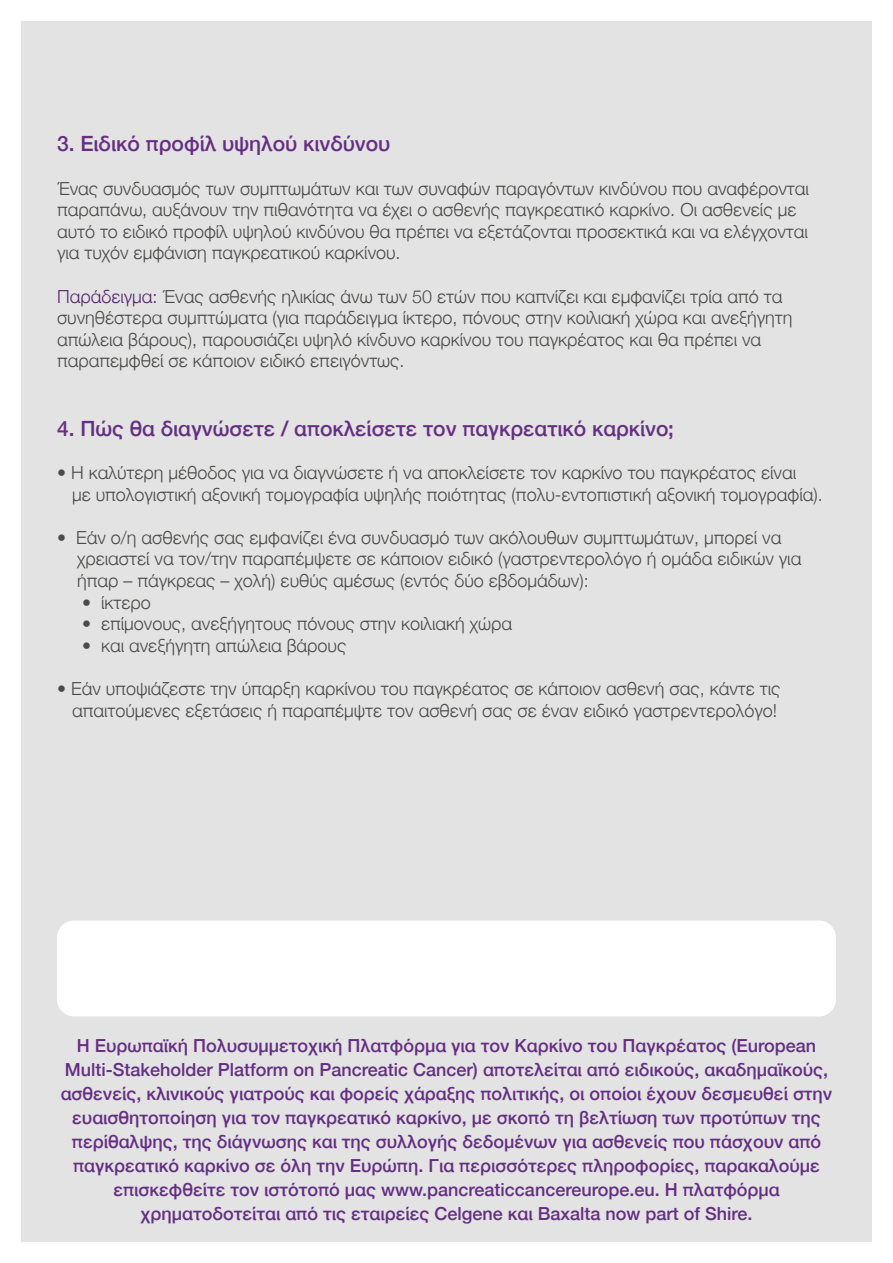
<style>
.page{position:relative;width:893px;height:1263px;background:#fff}
.page>*{position:absolute;margin:0;border:0;box-sizing:border-box;transform-origin:0 0}
.t1{font:500 21px "Helvetica Neue";color:#652e84}
.t2{font:300 18px/21.6px "Helvetica Neue";color:#4a4a49}
.t3{font:500 18px/24px "Helvetica Neue";color:#652e84;text-align:center}
.s1{color:#572771}
.s2{font-weight:700;font-stretch:condensed}
</style>
<div class="page">
<div style="left:21px;top:21px;width:851px;height:1221px;background:#e3e3e3"></div>
<div style="left:57px;top:920px;width:779px;height:96px;background:#fff;border-radius:17px"></div>
<p class="t1" style="left:57px;top:127px;width:335px">3. Ειδικό προφίλ υψηλού κινδύνου</p>
<p class="t2" style="left:57px;top:176px;width:753px">Ένας συνδυασμός των συμπτωμάτων και των συναφών παραγόντων κινδύνου που αναφέρονται παραπάνω, αυξάνουν την πιθανότητα να έχει ο ασθενής παγκρεατικό καρκίνο. Οι ασθενείς με αυτό το ειδικό προφίλ υψηλού κινδύνου θα πρέπει να εξετάζονται προσεκτικά και να ελέγχονται για τυχόν εμφάνιση παγκρεατικού καρκίνου.</p>
<p class="t2" style="left:57px;top:284px;width:737px"><span class="s1">Παράδειγμα:</span> Ένας ασθενής ηλικίας άνω των 50 ετών που καπνίζει και εμφανίζει τρία από τα συνηθέστερα συμπτώματα (για παράδειγμα ίκτερο, πόνους στην κοιλιακή χώρα και ανεξήγητη απώλεια βάρους), παρουσιάζει υψηλό κίνδυνο καρκίνου του παγκρέατος και θα πρέπει να παραπεμφθεί σε κάποιον ειδικό επειγόντως.</p>
<p class="t1" style="left:57px;top:411px;width:618px">4. Πώς θα διαγνώσετε / αποκλείσετε τον παγκρεατικό καρκίνο<span class="s2">;</span></p>
<p class="t2" style="left:72px;top:460px;width:752px;text-indent:-15px">• Η καλύτερη μέθοδος για να διαγνώσετε ή να αποκλείσετε τον καρκίνο του παγκρέατος είναι<br>με υπολογιστική αξονική τομογραφία υψηλής ποιότητας (πολυ-εντοπιστική αξονική τομογραφία).</p>
<p class="t2" style="left:77px;top:525px;width:726px;text-indent:-20px">• Εάν ο/η ασθενής σας εμφανίζει ένα συνδυασμό των ακόλουθων συμπτωμάτων, μπορεί να χρειαστεί να τον/την παραπέμψετε σε κάποιον ειδικό (γαστρεντερολόγο ή ομάδα ειδικών για ήπαρ – πάγκρεας – χολή) ευθύς αμέσως (εντός δύο εβδομάδων):</p>
<p class="t2" style="left:82px;top:590px;width:70px">• ίκτερο</p>
<p class="t2" style="left:82px;top:612px;width:432px">• επίμονους, ανεξήγητους πόνους στην κοιλιακή χώρα</p>
<p class="t2" style="left:82px;top:633px;width:266px">• και ανεξήγητη απώλεια βάρους</p>
<p class="t2" style="left:57px;top:676px;width:725px;text-align:right">• Εάν υποψιάζεστε την ύπαρξη καρκίνου του παγκρέατος σε κάποιον ασθενή σας, κάντε τις απαιτούμενες εξετάσεις ή παραπέμψτε τον ασθενή σας σε έναν ειδικό γαστρεντερολόγο!</p>
<p class="t3" style="left:61px;top:1033px;width:773px">Η Ευρωπαϊκή Πολυσυμμετοχική Πλατφόρμα για τον Καρκίνο του Παγκρέατος (European Multi-Stakeholder Platform on Pancreatic Cancer) αποτελείται από ειδικούς, ακαδημαϊκούς, ασθενείς, κλινικούς γιατρούς και φορείς χάραξης πολιτικής, οι οποίοι έχουν δεσμευθεί στην ευαισθητοποίηση για τον παγκρεατικό καρκίνο, με σκοπό τη βελτίωση των προτύπων της περίθαλψης, της διάγνωσης και της συλλογής δεδομένων για ασθενείς που πάσχουν από παγκρεατικό καρκίνο σε όλη την Ευρώπη. Για περισσότερες πληροφορίες, παρακαλούμε επισκεφθείτε τον ιστότοπό μας www.pancreaticcancereurope.eu. Η πλατφόρμα χρηματοδοτείται από τις εταιρείες Celgene και Baxalta now part of Shire.</p>
</div>
